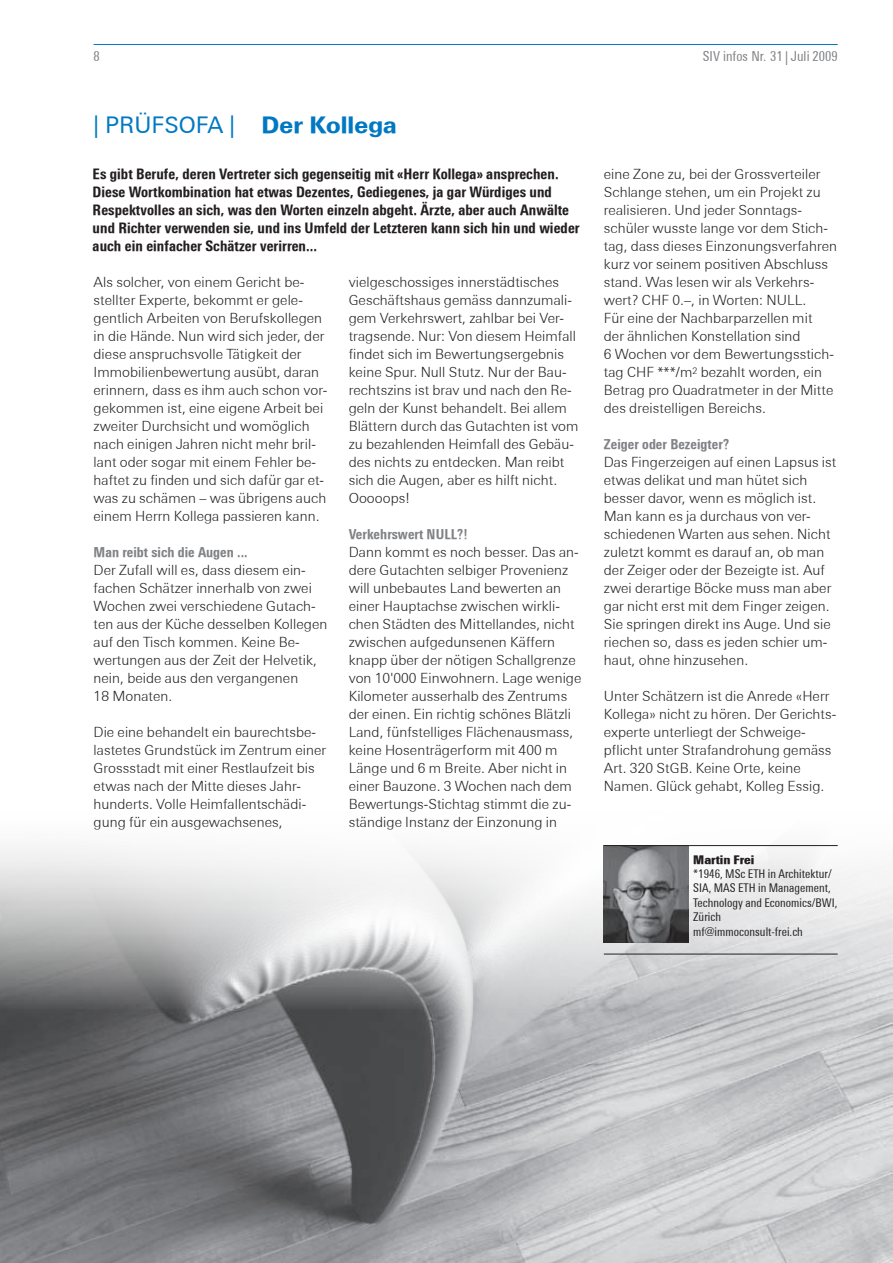
<style>
.page{position:relative;width:893px;height:1263px;background:#fff}
.page>*{position:absolute;margin:0;border:0;box-sizing:border-box;transform-origin:0 0}
.t1{font:22.5px "Linotype Univers Basic";letter-spacing:.005em;color:#0079c2}
.t2{font:800 condensed 14.55px/18px "Linotype Univers";letter-spacing:.005em;color:#231f20}
.t3{font:300 13.8px/18px "Linotype Univers Basic";letter-spacing:.005em;color:#231f20}
.t4{font:800 condensed 13.8px "Linotype Univers";letter-spacing:.005em;color:#808285}
.t5{font:condensed 13.8px "Linotype Univers";letter-spacing:.005em;color:#808285}
.t6{font:condensed 12px/14.4px "Linotype Univers";letter-spacing:.005em;color:#231f20}
.t7{font:900 condensed 12px "Linotype Univers";letter-spacing:.005em;color:#231f20}
.s1{font-weight:800}
</style>
<div class="page">
<hr style="left:94px;top:44px;width:744px;height:1px;background:#0079c2">
<img style="left:0;top:845px;width:893px;height:418px">
<img style="left:604px;top:846px;width:85px;height:96px">
<hr style="left:604px;top:954px;width:234px;height:1px;background:#231f20">
<hr style="left:604px;top:845px;width:234px;height:1px;background:#231f20">
<p class="t5" style="left:94px;top:48px;width:8px">8</p>
<p class="t5" style="left:703px;top:48px;width:136px">SIV infos Nr. 31 | Juli 2009</p>
<h1 class="t1" style="left:94px;top:112px;width:305px">| PRÜFSOFA | <span class="s1">Der Kollega</span></h1>
<p class="t2" style="left:93px;top:165px;width:489px">Es gibt Berufe, deren Vertreter sich gegenseitig mit «Herr Kollega» ansprechen.<br>Diese Wortkombination hat etwas Dezentes, Gediegenes, ja gar Würdiges und Respektvolles an sich, was den Worten einzeln abgeht. Ärzte, aber auch Anwälte und Richter verwenden sie, und ins Umfeld der Letzteren kann sich hin und wieder auch ein einfacher Schätzer verirren...</p>
<p class="t3" style="left:94px;top:273px;width:235px">Als solcher, von einem Gericht be&shy;stellter Experte, bekommt er gele&shy;gentlich Arbeiten von Berufskollegen in die Hände. Nun wird sich jeder, der diese anspruchsvolle Tätigkeit der Immobilienbewertung ausübt, daran erinnern, dass es ihm auch schon vor&shy;gekommen ist, eine eigene Arbeit bei zweiter Durchsicht und womöglich nach einigen Jahren nicht mehr bril&shy;lant oder sogar mit einem Fehler be&shy;haftet zu finden und sich dafür gar et&shy;was zu schämen – was übrigens auch einem Herrn Kollega passieren kann.</p>
<p class="t4" style="left:94px;top:544px;width:156px">Man reibt sich die Augen ...</p>
<p class="t3" style="left:94px;top:561px;width:235px">Der Zufall will es, dass diesem ein&shy;fachen Schätzer innerhalb von zwei<br>Wochen zwei verschiedene Gutach&shy;ten aus der Küche desselben Kollegen auf den Tisch kommen. Keine Be&shy;wertungen aus der Zeit der Helvetik, nein, beide aus den vergangenen<br>18 Monaten.</p>
<p class="t3" style="left:94px;top:723px;width:234px">Die eine behandelt ein baurechtsbe&shy;lastetes Grundstück im Zentrum einer Grossstadt mit einer Restlaufzeit bis etwas nach der Mitte dieses Jahr&shy;hunderts. Volle Heimfallentschädi&shy;gung für ein ausgewachsenes,</p>
<p class="t3" style="left:349px;top:273px;width:231px">vielgeschossiges innerstädtisches Geschäftshaus gemäss dannzumali&shy;gem Verkehrswert, zahlbar bei Ver&shy;tragsende. Nur: Von diesem Heimfall findet sich im Bewertungsergebnis keine Spur. Null Stutz. Nur der Bau&shy;rechtszins ist brav und nach den Re&shy;geln der Kunst behandelt. Bei allem Blättern durch das Gutachten ist vom zu bezahlenden Heimfall des Gebäu&shy;des nichts zu entdecken. Man reibt sich die Augen, aber es hilft nicht.<br>Ooooops!</p>
<p class="t4" style="left:349px;top:526px;width:121px">Verkehrswert NULL?!</p>
<p class="t3" style="left:349px;top:543px;width:234px">Dann kommt es noch besser. Das an&shy;dere Gutachten selbiger Provenienz will unbebautes Land bewerten an einer Hauptachse zwischen wirkli&shy;chen Städten des Mittellandes, nicht zwischen aufgedunsenen Käffern knapp über der nötigen Schallgrenze von 10'000 Einwohnern. Lage wenige Kilometer ausserhalb des Zentrums der einen. Ein richtig schönes Blätzli Land, fünfstelliges Flächenausmass, keine Hosenträgerform mit 400 m Länge und 6 m Breite. Aber nicht in einer Bauzone. 3 Wochen nach dem Bewertungs-Stichtag stimmt die zu&shy;ständige Instanz der Einzonung in</p>
<p class="t3" style="left:604px;top:165px;width:235px">eine Zone zu, bei der Grossverteiler Schlange stehen, um ein Projekt zu realisieren. Und jeder Sonntags&shy;schüler wusste lange vor dem Stich&shy;tag, dass dieses Einzonungsverfahren kurz vor seinem positiven Abschluss stand. Was lesen wir als Verkehrs&shy;wert? CHF 0.–, in Worten: NULL.<br>Für eine der Nachbarparzellen mit<br>der ähnlichen Konstellation sind<br>6 Wochen vor dem Bewertungsstich&shy;tag CHF ***/m<sup>2</sup> bezahlt worden, ein Betrag pro Quadratmeter in der Mitte des dreistelligen Bereichs.</p>
<p class="t4" style="left:604px;top:436px;width:127px">Zeiger oder Bezeigter?</p>
<p class="t3" style="left:604px;top:453px;width:234px">Das Fingerzeigen auf einen Lapsus ist etwas delikat und man hütet sich besser davor, wenn es möglich ist.<br>Man kann es ja durchaus von ver&shy;schiedenen Warten aus sehen. Nicht zuletzt kommt es darauf an, ob man der Zeiger oder der Bezeigte ist. Auf zwei derartige Böcke muss man aber gar nicht erst mit dem Finger zeigen.<br>Sie springen direkt ins Auge. Und sie riechen so, dass es jeden schier um&shy;haut, ohne hinzusehen.</p>
<p class="t3" style="left:604px;top:687px;width:234px">Unter Schätzern ist die Anrede «Herr Kollega» nicht zu hören. Der Gerichts&shy;experte unterliegt der Schweige&shy;pflicht unter Strafandrohung gemäss Art. 320 StGB. Keine Orte, keine Namen. Glück gehabt, Kolleg Essig.</p>
<p class="t7" style="left:693px;top:852px;width:63px">Martin Frei</p>
<p class="t6" style="left:693px;top:866px;width:146px">*1946, MSc ETH in Architektur/<br>SIA, MAS ETH in Management,<br>Technology and Economics/BWI,<br>Zürich<br>mf@immoconsult-frei.ch</p>
</div>
